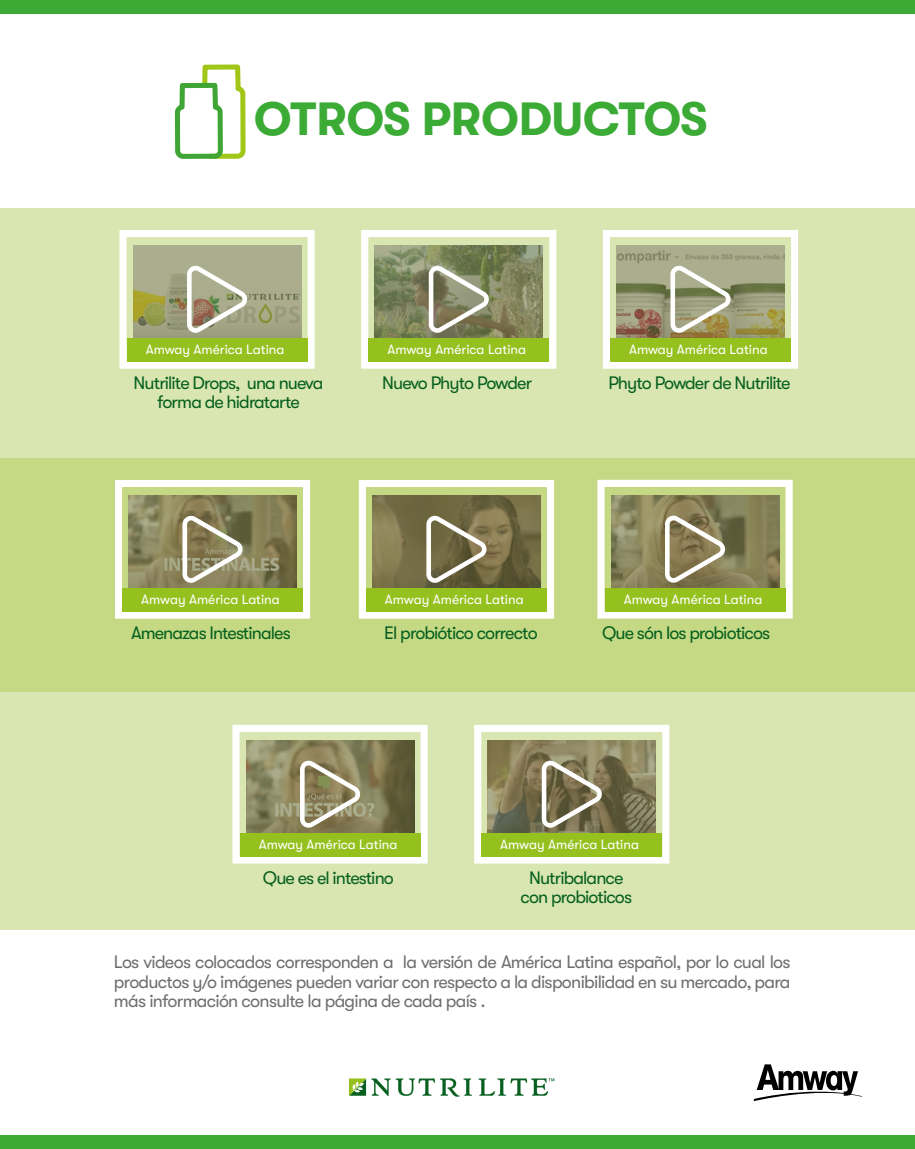
<style>
.page{position:relative;width:915px;height:1149px;background:#fff}
.page>*{position:absolute;margin:0;border:0;box-sizing:border-box;transform-origin:0 0}
.t1{font:700 46.5px "GT Walsheim";color:#3bab36}
.t2{font:18px/19.5px "GT Walsheim";letter-spacing:-.04em;color:#706f6f;text-align:justify}
.t3{font:18px/19.5px "GT Walsheim";letter-spacing:-.05em;color:#07601f;text-align:center}
.t4{font:13.5px "GT Walsheim";color:#fff}
</style>
<div class="page">
<div style="left:0;top:455px;width:914px;height:238px;background:#c5d984"></div>
<div style="left:0;top:208px;width:914px;height:249px;background:#d9e6b1"></div>
<div style="left:119px;top:230px;width:195px;height:138px;border:7px solid #fff"></div>
<svg style="left:133px;top:245px;width:168px;height:93px;background:#a3a57e"></svg>
<svg style="left:185px;top:260px;width:67px;height:72px;background:#b8b29c"></svg>
<div style="left:0;top:691px;width:914px;height:238px;background:#d9e6b1"></div>
<div style="left:115px;top:480px;width:195px;height:138px;border:7px solid #fff"></div>
<svg style="left:128px;top:495px;width:169px;height:93px;background:#878259"></svg>
<svg style="left:180px;top:510px;width:25px;height:72px;background:#a49b7f"></svg>
<div style="left:359px;top:480px;width:195px;height:138px;border:7px solid #fff"></div>
<svg style="left:372px;top:495px;width:169px;height:93px;background:#746c45"></svg>
<svg style="left:424px;top:510px;width:67px;height:72px;background:#898263"></svg>
<div style="left:232px;top:724px;width:195px;height:139px;border:7px solid #fff"></div>
<svg style="left:248px;top:740px;width:166px;height:93px;background:#807c56"></svg>
<svg style="left:297px;top:755px;width:68px;height:71px;background:#a09979"></svg>
<div style="left:474px;top:724px;width:195px;height:139px;border:7px solid #fff"></div>
<svg style="left:487px;top:740px;width:169px;height:93px;background:#7f7856"></svg>
<svg style="left:539px;top:755px;width:67px;height:71px;background:#90896d"></svg>
<div style="left:597px;top:479px;width:195px;height:139px;border:7px solid #fff"></div>
<svg style="left:611px;top:495px;width:168px;height:93px;background:#858159"></svg>
<svg style="left:662px;top:510px;width:67px;height:71px;background:#988f6f"></svg>
<div style="left:0;top:0;width:914px;height:14px;background:#3bab36"></div>
<div style="left:0;top:1134px;width:914px;height:14px;background:#3bab36"></div>
<svg style="left:349px;top:1078px;width:123px;height:18px"></svg>
<svg style="left:478px;top:1078px;width:76px;height:17px"></svg>
<svg style="left:205px;top:88px;width:43px;height:1047px"></svg>
<svg style="left:174px;top:64px;width:69px;height:97px"></svg>
<div style="left:361px;top:230px;width:195px;height:138px;border:7px solid #fff"></div>
<svg style="left:374px;top:245px;width:169px;height:93px;background:#7f855e"></svg>
<svg style="left:426px;top:260px;width:67px;height:72px;background:#939679"></svg>
<svg style="left:754px;top:1064px;width:107px;height:36px"></svg>
<div style="left:602px;top:230px;width:195px;height:138px;border:7px solid #fff"></div>
<svg style="left:616px;top:245px;width:168px;height:93px;background:#9b9974"></svg>
<svg style="left:668px;top:260px;width:67px;height:72px;background:#aeae8f"></svg>
<div style="left:127px;top:338px;width:180px;height:23px;background:#95c11f"></div>
<div style="left:604px;top:588px;width:181px;height:23px;background:#95c11f"></div>
<div style="left:368px;top:338px;width:181px;height:23px;background:#95c11f"></div>
<div style="left:122px;top:588px;width:180px;height:23px;background:#95c11f"></div>
<div style="left:240px;top:833px;width:180px;height:23px;background:#95c11f"></div>
<div style="left:610px;top:338px;width:180px;height:23px;background:#95c11f"></div>
<div style="left:366px;top:588px;width:180px;height:23px;background:#95c11f"></div>
<div style="left:481px;top:833px;width:180px;height:23px;background:#95c11f"></div>
<h1 class="t1" style="left:254px;top:93px;width:455px">OTROS PRODUCTOS</h1>
<p class="t4" style="left:146px;top:342px;width:140px">Amway América Latina</p>
<p class="t3" style="left:134px;top:373px;width:191px">Nutrilite Drops, una nueva forma de hidratarte</p>
<p class="t4" style="left:387px;top:342px;width:140px">Amway América Latina</p>
<p class="t4" style="left:628px;top:342px;width:140px">Amway América Latina</p>
<p class="t3" style="left:382px;top:373px;width:151px">Nuevo Phyto Powder</p>
<p class="t3" style="left:608px;top:373px;width:184px">Phyto Powder de Nutrilite</p>
<p class="t4" style="left:141px;top:591px;width:140px">Amway América Latina</p>
<p class="t4" style="left:385px;top:591px;width:140px">Amway América Latina</p>
<p class="t4" style="left:623px;top:591px;width:140px">Amway América Latina</p>
<p class="t3" style="left:131px;top:622px;width:161px">Amenazas Intestinales</p>
<p class="t3" style="left:384px;top:622px;width:155px">El probiótico correcto</p>
<p class="t3" style="left:602px;top:622px;width:170px">Que són los probioticos</p>
<p class="t4" style="left:259px;top:836px;width:140px">Amway América Latina</p>
<p class="t4" style="left:500px;top:836px;width:140px">Amway América Latina</p>
<p class="t3" style="left:263px;top:867px;width:132px">Que es el intestino</p>
<p class="t3" style="left:520px;top:867px;width:113px">Nutribalance con probioticos</p>
<p class="t2" style="left:114px;top:951px;width:678px">Los videos colocados corresponden a la versión de América Latina español, por lo cual los productos y/o imágenes pueden variar con respecto a la disponibilidad en su mercado, para más información consulte la página de cada país .</p>
</div>
